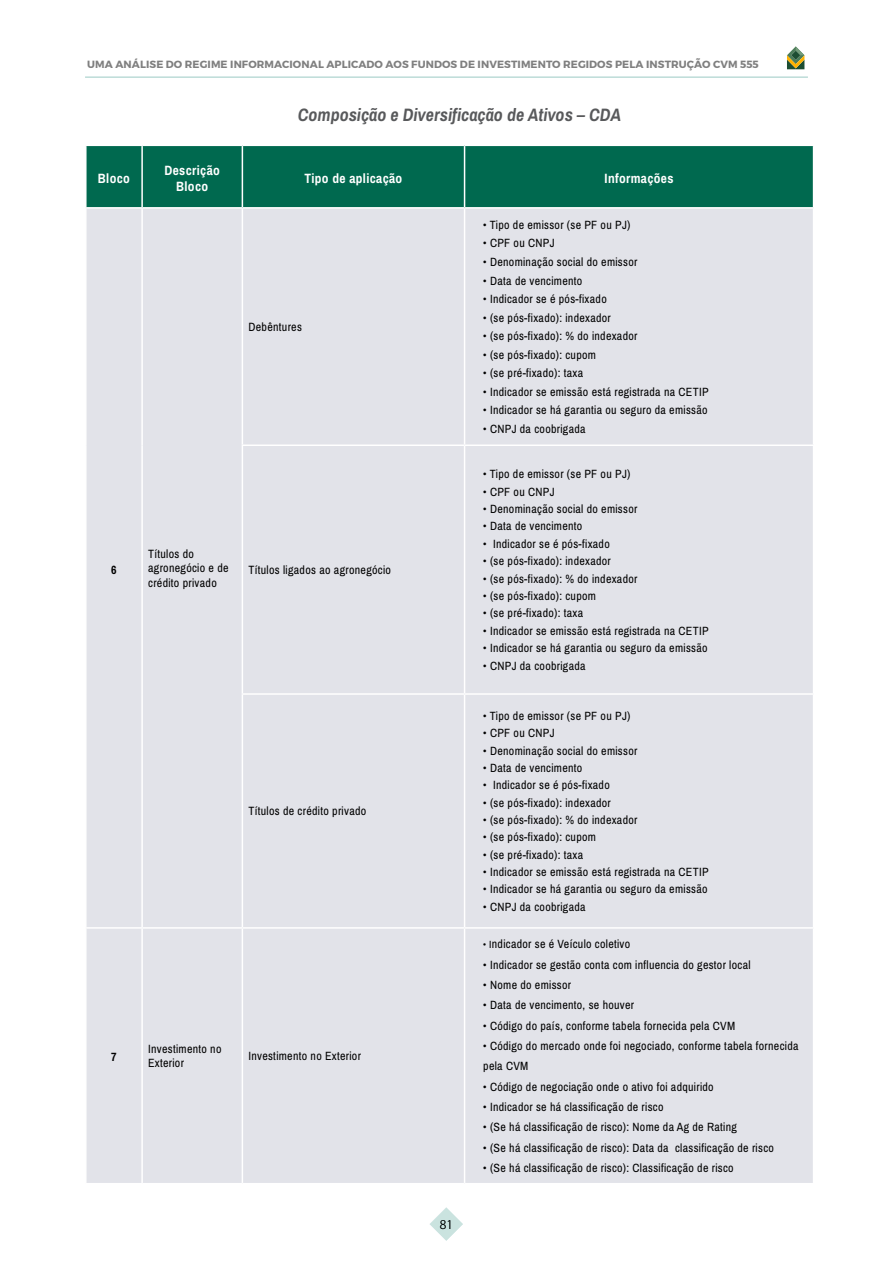
<style>
.page{position:relative;width:893px;height:1263px;background:#fff}
.page>*{position:absolute;margin:0;border:0;box-sizing:border-box;transform-origin:0 0}
.t1{font:italic 700 18px "Archivo Narrow";color:#58595b}
.t2{font:700 13.5px/16.2px "Archivo Narrow";letter-spacing:.025em;color:#fff;text-align:center}
.t3{font:300 13.5px "Myriad Pro";color:#000}
.t4{font:12px/14.4px "Archivo Narrow";letter-spacing:.025em;color:#000}
.t5{font:700 12px "Archivo Narrow";color:#000}
.t6{font:700 10.5px "Montserrat";letter-spacing:.01em;color:#7f7f7f}
.s1{font-size:10.5px}
</style>
<div class="page">
<svg style="left:430px;top:1207px;width:33px;height:34px"></svg>
<hr style="left:85px;top:76px;width:723px;height:2px;background:#007a69">
<svg style="left:787px;top:46px;width:17px;height:23px"></svg>
<div style="left:87px;top:146px;width:726px;height:61px;background:#00694f"></div>
<div style="left:87px;top:209px;width:726px;height:974px;background:#e2e3e9"></div>
<hr style="left:141px;top:146px;width:2px;height:61px;background:#fff">
<hr style="left:242px;top:146px;width:1px;height:61px;background:#fff">
<hr style="left:464px;top:146px;width:1px;height:61px;background:#fff">
<hr style="left:141px;top:209px;width:2px;height:236px;background:#fff">
<hr style="left:141px;top:445px;width:2px;height:249px;background:#fff">
<hr style="left:141px;top:694px;width:2px;height:233px;background:#fff">
<hr style="left:242px;top:209px;width:1px;height:235px;background:#fff">
<hr style="left:464px;top:209px;width:1px;height:235px;background:#fff">
<hr style="left:242px;top:444px;width:223px;height:2px;background:#fff">
<hr style="left:242px;top:446px;width:1px;height:247px;background:#fff">
<hr style="left:465px;top:444px;width:349px;height:2px;background:#fff">
<hr style="left:464px;top:446px;width:1px;height:247px;background:#fff">
<hr style="left:242px;top:693px;width:223px;height:2px;background:#fff">
<hr style="left:242px;top:695px;width:1px;height:232px;background:#fff">
<hr style="left:465px;top:693px;width:349px;height:2px;background:#fff">
<hr style="left:464px;top:695px;width:1px;height:232px;background:#fff">
<hr style="left:85px;top:927px;width:57px;height:2px;background:#fff">
<hr style="left:142px;top:927px;width:100px;height:2px;background:#fff">
<hr style="left:242px;top:927px;width:223px;height:2px;background:#fff">
<hr style="left:465px;top:927px;width:349px;height:2px;background:#fff">
<hr style="left:141px;top:929px;width:2px;height:254px;background:#fff">
<hr style="left:242px;top:929px;width:1px;height:254px;background:#fff">
<hr style="left:464px;top:929px;width:1px;height:254px;background:#fff">
<p class="t6" style="left:87px;top:58px;width:673px">UMA ANÁLISE DO REGIME INFORMACIONAL APLICADO AOS FUNDOS DE INVESTIMENTO REGIDOS PELA INSTRUÇÃO CVM 555</p>
<h1 class="t1" style="left:298px;top:104px;width:325px">Composição e Diversificação de Ativos – CDA</h1>
<p class="t2" style="left:98px;top:170px;width:33px">Bloco</p>
<p class="t2" style="left:165px;top:162px;width:57px">Descrição<br>Bloco</p>
<p class="t2" style="left:305px;top:170px;width:99px">Tipo de aplicação</p>
<p class="t2" style="left:605px;top:170px;width:70px">Informações</p>
<p class="t4" style="left:248px;top:320px;width:55px">Debêntures</p>
<p class="t5" style="left:111px;top:562px;width:7px">6</p>
<p class="t4" style="left:148px;top:547px;width:82px">Títulos do agronegócio e de crédito privado</p>
<p class="t4" style="left:248px;top:563px;width:144px">Títulos ligados ao agronegócio</p>
<p class="t4" style="left:248px;top:804px;width:119px">Títulos de crédito privado</p>
<p class="t5" style="left:111px;top:1050px;width:7px">7</p>
<p class="t4" style="left:148px;top:1042px;width:75px">Investimento no<br>Exterior</p>
<p class="t4" style="left:248px;top:1049px;width:114px">Investimento no Exterior</p>
<p class="t3" style="left:440px;top:1216px;width:15px">81</p>
<p class="t4" style="left:483px;top:218px;width:149px">• Tipo de emissor (se PF ou PJ)</p>
<p class="t4" style="left:483px;top:236px;width:73px">• CPF ou CNPJ</p>
<p class="t4" style="left:483px;top:255px;width:156px">• Denominação social do emissor</p>
<p class="t4" style="left:483px;top:273px;width:101px">• Data de vencimento</p>
<p class="t4" style="left:483px;top:292px;width:125px">• Indicador se é pós-fixado</p>
<p class="t4" style="left:483px;top:310px;width:129px">• (se pós-fixado): indexador</p>
<p class="t4" style="left:483px;top:329px;width:156px">• (se pós-fixado): % do indexador</p>
<p class="t4" style="left:483px;top:348px;width:114px">• (se pós-fixado): cupom</p>
<p class="t4" style="left:483px;top:366px;width:101px">• (se pré-fixado): taxa</p>
<p class="t4" style="left:483px;top:385px;width:227px">• Indicador se emissão está registrada na CETIP</p>
<p class="t4" style="left:483px;top:403px;width:226px">• Indicador se há garantia ou seguro da emissão</p>
<p class="t4" style="left:483px;top:422px;width:104px">• CNPJ da coobrigada</p>
<p class="t4" style="left:483px;top:467px;width:149px">• Tipo de emissor (se PF ou PJ)</p>
<p class="t4" style="left:483px;top:484px;width:73px">• CPF ou CNPJ</p>
<p class="t4" style="left:483px;top:502px;width:156px">• Denominação social do emissor</p>
<p class="t4" style="left:483px;top:519px;width:101px">• Data de vencimento</p>
<p class="t4" style="left:483px;top:537px;width:128px">• Indicador se é pós-fixado</p>
<p class="t4" style="left:483px;top:554px;width:129px">• (se pós-fixado): indexador</p>
<p class="t4" style="left:483px;top:571px;width:156px">• (se pós-fixado): % do indexador</p>
<p class="t4" style="left:483px;top:589px;width:114px">• (se pós-fixado): cupom</p>
<p class="t4" style="left:483px;top:606px;width:101px">• (se pré-fixado): taxa</p>
<p class="t4" style="left:483px;top:624px;width:227px">• Indicador se emissão está registrada na CETIP</p>
<p class="t4" style="left:483px;top:641px;width:226px">• Indicador se há garantia ou seguro da emissão</p>
<p class="t4" style="left:483px;top:658px;width:104px">• CNPJ da coobrigada</p>
<p class="t4" style="left:483px;top:709px;width:149px">• Tipo de emissor (se PF ou PJ)</p>
<p class="t4" style="left:483px;top:726px;width:73px">• CPF ou CNPJ</p>
<p class="t4" style="left:483px;top:743px;width:156px">• Denominação social do emissor</p>
<p class="t4" style="left:483px;top:761px;width:101px">• Data de vencimento</p>
<p class="t4" style="left:483px;top:778px;width:128px">• Indicador se é pós-fixado</p>
<p class="t4" style="left:483px;top:795px;width:129px">• (se pós-fixado): indexador</p>
<p class="t4" style="left:483px;top:813px;width:156px">• (se pós-fixado): % do indexador</p>
<p class="t4" style="left:483px;top:830px;width:114px">• (se pós-fixado): cupom</p>
<p class="t4" style="left:483px;top:847px;width:101px">• (se pré-fixado): taxa</p>
<p class="t4" style="left:483px;top:865px;width:227px">• Indicador se emissão está registrada na CETIP</p>
<p class="t4" style="left:483px;top:882px;width:226px">• Indicador se há garantia ou seguro da emissão</p>
<p class="t4" style="left:483px;top:899px;width:104px">• CNPJ da coobrigada</p>
<p class="t4" style="left:483px;top:937px;width:148px"><span class="s1">• I</span>ndicador se é Veículo coletivo</p>
<p class="t4" style="left:483px;top:957px;width:269px">• Indicador se gestão conta com influencia do gestor local</p>
<p class="t4" style="left:483px;top:978px;width:89px">• Nome do emissor</p>
<p class="t4" style="left:483px;top:998px;width:152px">• Data de vencimento, se houver</p>
<p class="t4" style="left:483px;top:1018px;width:253px">• Código do país, conforme tabela fornecida pela CVM</p>
<p class="t4" style="left:483px;top:1036px;width:317px;line-height:20.4px">• Código do mercado onde foi negociado, conforme tabela fornecida pela CVM</p>
<p class="t4" style="left:483px;top:1079px;width:232px">• Código de negociação onde o ativo foi adquirido</p>
<p class="t4" style="left:483px;top:1100px;width:182px">• Indicador se há classificação de risco</p>
<p class="t4" style="left:483px;top:1120px;width:255px">• (Se há classificação de risco): Nome da Ag de Rating</p>
<p class="t4" style="left:483px;top:1140px;width:292px">• (Se há classificação de risco): Data da classificação de risco</p>
<p class="t4" style="left:483px;top:1161px;width:252px">• (Se há classificação de risco): Classificação de risco</p>
</div>
